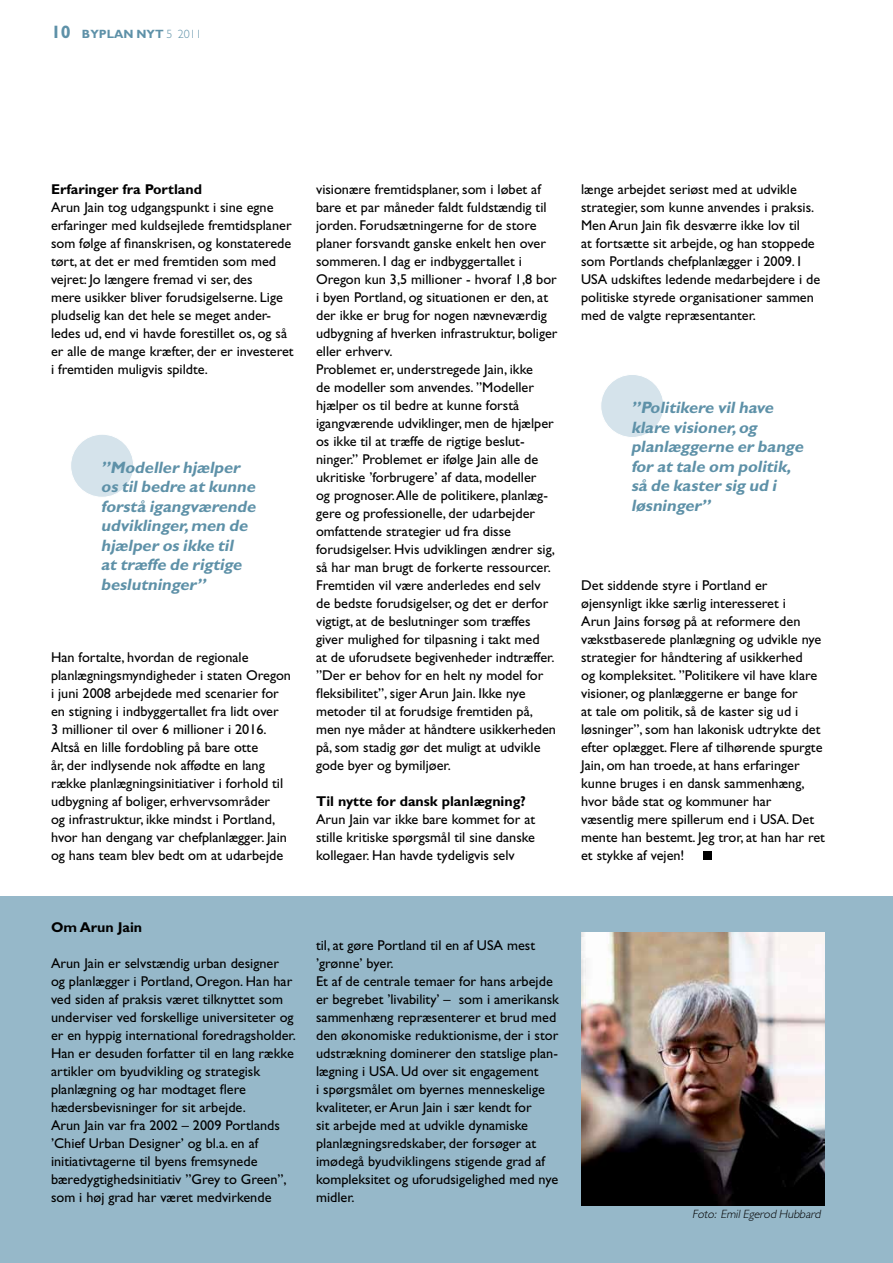
<style>
.page{position:relative;width:893px;height:1263px;background:#fff}
.page>*{position:absolute;margin:0;border:0;box-sizing:border-box;transform-origin:0 0}
.t1{font:italic 700 16.5px/19.5px "Gill Sans Std";letter-spacing:-.005em;color:#5e91a8}
.t2{font:14.25px/18px "Gill Sans Std";color:#000}
.t3{font:700 14.25px "Gill Sans Std";color:#000}
.t4{font:italic 300 12px "Gill Sans Std";color:#000}
.t5{font:700 12px "Gill Sans Std";color:#5e91a8}
.s1{font-size:18px}
.s2{font-weight:300}
</style>
<div class="page">
<div style="left:0;top:896px;width:893px;height:367px;background:#96b8c9"></div>
<img style="left:581px;top:932px;width:244px;height:273px">
<div style="left:601px;top:374px;width:63px;height:63px;background:#d5e3eb;border-radius:50%"></div>
<div style="left:600px;top:374px;width:64px;height:64px;border:1px solid #fff;border-radius:50%"></div>
<div style="left:71px;top:434px;width:63px;height:63px;background:#d5e3eb;border-radius:50%"></div>
<div style="left:70px;top:434px;width:64px;height:64px;border:1px solid #fff;border-radius:50%"></div>
<div style="left:703px;top:851px;width:9px;height:9px;background:#000"></div>
<p class="t5" style="left:51px;top:27px;width:152px"><span class="s1">10</span> BYPLAN NYT <span class="s2">5 2011</span></p>
<p class="t3" style="left:51px;top:181px;width:153px">Erfaringer fra Portland</p>
<p class="t2" style="left:51px;top:198px;width:244px">Arun Jain tog udgangspunkt i sine egne erfaringer med kuldsejlede fremtidsplaner som følge af finanskrisen, og konstaterede tørt, at det er med fremtiden som med vejret: Jo længere fremad vi ser, des<br>mere usikker bliver forudsigelserne. Lige pludselig kan det hele se meget ander&shy;ledes ud, end vi havde forestillet os, og så er alle de mange kræfter, der er investeret i fremtiden muligvis spildte.</p>
<p class="t1" style="left:101px;top:457px;width:160px">”Modeller hjælper os tilbedre at kunne forstå igangværende udviklinger,men de hjælper os ikke til at træffe de rigtige beslutninger”</p>
<p class="t2" style="left:51px;top:648px;width:241px">Han fortalte, hvordan de regionale planlægningsmyndigheder i staten Oregon i juni 2008 arbejdede med scenarier for en stigning i indbyggertallet fra lidt over<br>3 millioner til over 6 millioner i 2016.<br>Altså en lille fordobling på bare otte<br>år, der indlysende nok affødte en lang række planlægningsinitiativer i forhold til udbygning af boliger, erhvervsområder<br>og infrastruktur, ikke mindst i Portland, hvor han dengang var chefplanlægger. Jain og hans team blev bedt om at udarbejde</p>
<p class="t2" style="left:316px;top:180px;width:243px">visionære fremtidsplaner, som i løbet af bare et par måneder faldt fuldstændig til jorden. Forudsætningerne for de store planer forsvandt ganske enkelt hen over sommeren. I dag er indbyggertallet i Oregon kun 3,5 millioner - hvoraf 1,8 bor i byen Portland, og situationen er den, at der ikke er brug for nogen nævneværdig udbygning af hverken infrastruktur, boliger eller erhverv.<br>Problemet er, understregede Jain, ikke<br>de modeller som anvendes. ”Modeller hjælper os til bedre at kunne forstå igangværende udviklinger, men de hjælper os ikke til at træffe de rigtige beslut&shy;ninger.” Problemet er ifølge Jain alle de ukritiske ’forbrugere’ af data, modeller<br>og prognoser. Alle de politikere, planlæg&shy;gere og professionelle, der udarbejder omfattende strategier ud fra disse forudsigelser. Hvis udviklingen ændrer sig, så har man brugt de forkerte ressourcer.<br>Fremtiden vil være anderledes end selv de bedste forudsigelser, og det er derfor vigtigt, at de beslutninger som træffes giver mulighed for tilpasning i takt med<br>at de uforudsete begivenheder indtræffer. ”Der er behov for en helt ny model for fleksibilitet”, siger Arun Jain. Ikke nye metoder til at forudsige fremtiden på, men nye måder at håndtere usikkerheden på, som stadig gør det muligt at udvikle gode byer og bymiljøer.</p>
<p class="t3" style="left:316px;top:793px;width:211px">Til nytte for dansk planlægning?</p>
<p class="t2" style="left:316px;top:810px;width:221px;text-align:justify">Arun Jain var ikke bare kommet for at stille kritiske spørgsmål til sine danske kollegaer. Han havde tydeligvis selv</p>
<p class="t2" style="left:581px;top:180px;width:241px">længe arbejdet seriøst med at udvikle strategier, som kunne anvendes i praksis.<br>Men Arun Jain fik desværre ikke lov til<br>at fortsætte sit arbejde, og han stoppede som Portlands chefplanlægger i 2009. I USA udskiftes ledende medarbejdere i de politiske styrede organisationer sammen med de valgte repræsentanter.</p>
<p class="t1" style="left:631px;top:398px;width:177px">”Politikere vilhave klare visioner,og planlæggerne er bange for at tale om politik, så de kaster sig ud i løsninger”</p>
<p class="t2" style="left:581px;top:576px;width:245px">Det siddende styre i Portland er øjensynligt ikke særlig interesseret i<br>Arun Jains forsøg på at reformere den vækstbaserede planlægning og udvikle nye strategier for håndtering af usikkerhed<br>og kompleksitet. ”Politikere vil have klare visioner, og planlæggerne er bange for<br>at tale om politik, så de kaster sig ud i løsninger”, som han lakonisk udtrykte det efter oplægget. Flere af tilhørende spurgte Jain, om han troede, at hans erfaringer kunne bruges i en dansk sammenhæng, hvor både stat og kommuner har væsentlig mere spillerum end i USA. Det mente han bestemt. Jeg tror, at han har ret et stykke af vejen!</p>
<p class="t3" style="left:51px;top:919px;width:93px">Om Arun Jain</p>
<p class="t2" style="left:51px;top:954px;width:246px">Arun Jain er selvstændig urban designer og planlægger i Portland, Oregon. Han har ved siden af praksis været tilknyttet som underviser ved forskellige universiteter og er en hyppig international foredragsholder.<br>Han er desuden forfatter til en lang række artikler om byudvikling og strategisk planlægning og har modtaget flere hædersbevisninger for sit arbejde.<br>Arun Jain var fra 2002 – 2009 Portlands ’Chief Urban Designer’ og bl.a. en af initiativtagerne til byens fremsynede bæredygtighedsinitiativ ”Grey to Green”, som i høj grad har været medvirkende</p>
<p class="t2" style="left:316px;top:936px;width:244px">til, at gøre Portland til en af USA mest ’grønne’ byer.<br>Et af de centrale temaer for hans arbejde er begrebet ’livability’ – som i amerikansk sammenhæng repræsenterer et brud med den økonomiske reduktionisme, der i stor udstrækning dominerer den statslige plan&shy;lægning i USA. Ud over sit engagement<br>i spørgsmålet om byernes menneskelige kvaliteter, er Arun Jain i sær kendt for<br>sit arbejde med at udvikle dynamiske planlægningsredskaber, der forsøger at imødegå byudviklingens stigende grad af kompleksitet og uforudsigelighed med nye midler.</p>
<p class="t4" style="left:692px;top:1207px;width:132px">Foto: EmilEgerod Hubbard</p>
</div>
